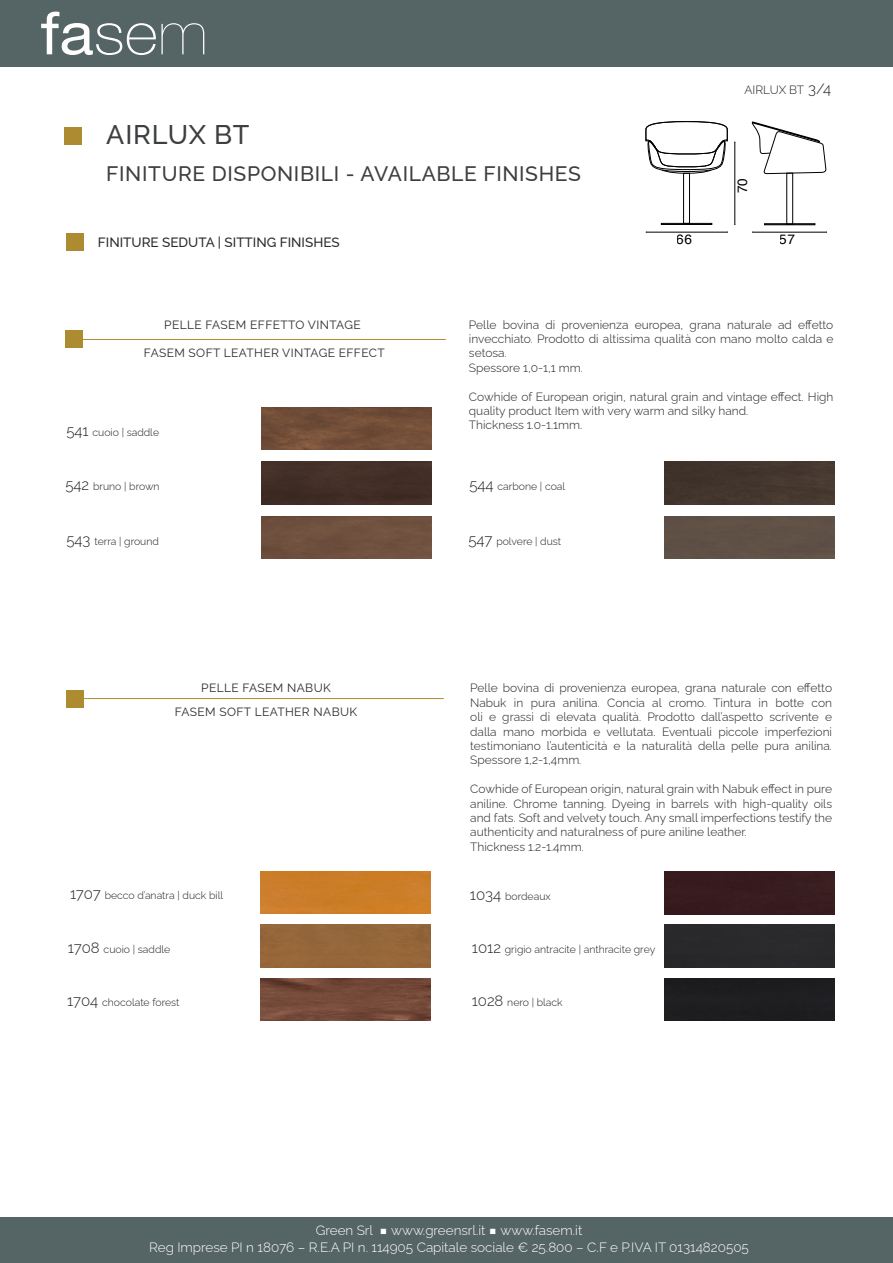
<style>
.page{position:relative;width:893px;height:1263px;background:#fff}
.page>*{position:absolute;margin:0;border:0;box-sizing:border-box;transform-origin:0 0}
.H10{font:500 27px "Raleway";letter-spacing:.03em;color:#3c3e40}
.H10-2{font:500 21px "Raleway";letter-spacing:.03em;color:#3c3e40}
.t1{font:13.65px "Helvetica";color:#000}
.t2{font:300 13.5px/16.2px "Raleway";color:#fff;text-align:center}
.H10-3{font:500 13.5px "Raleway";color:#292c2f}
.H10-4{font:300 12px/14.4px "Raleway";color:#231f20}
.t3{font:12px/24px "Raleway";letter-spacing:.03em;color:#292c2f;text-align:center}
.t4{font:300 10.5px "Raleway";color:#231f20}
.s1{font-size:15px}
.s2{font-family:"Montserrat Alternates";font-weight:400}
</style>
<div class="page">
<div style="left:0;top:1217px;width:893px;height:46px;background:#556465"></div>
<div style="left:0;top:0;width:893px;height:67px;background:#556465"></div>
<svg style="left:41px;top:12px;width:163px;height:43px"></svg>
<div style="left:65px;top:128px;width:17px;height:17px;background:#ad8b30"></div>
<div style="left:261px;top:462px;width:170px;height:42px;background:#422e27"></div>
<img style="left:261px;top:407px;width:170px;height:43px">
<div style="left:664px;top:516px;width:170px;height:43px;background:#5f5147"></div>
<div style="left:664px;top:462px;width:170px;height:42px;background:#43352d"></div>
<div style="left:261px;top:516px;width:170px;height:43px;background:#6f503e"></div>
<hr style="left:74px;top:339px;width:372px;height:1px;background:#ad8b30">
<div style="left:66px;top:331px;width:17px;height:17px;background:#ad8b30"></div>
<div style="left:664px;top:872px;width:170px;height:42px;background:#371b1e"></div>
<hr style="left:75px;top:698px;width:369px;height:1px;background:#ad8b30">
<img style="left:261px;top:978px;width:170px;height:42px">
<div style="left:261px;top:871px;width:170px;height:43px;background:#cc7d28"></div>
<div style="left:261px;top:925px;width:170px;height:42px;background:#96663b"></div>
<div style="left:664px;top:925px;width:170px;height:42px;background:#29292c"></div>
<div style="left:664px;top:978px;width:170px;height:42px;background:#1d1d20"></div>
<div style="left:67px;top:690px;width:17px;height:17px;background:#ad8b30"></div>
<div style="left:661px;top:223px;width:51px;height:2px;border:1px solid #000"></div>
<div style="left:683px;top:173px;width:7px;height:51px;border:1px solid #000"></div>
<svg style="left:645px;top:121px;width:83px;height:53px"></svg>
<div style="left:764px;top:223px;width:51px;height:2px;border:1px solid #000"></div>
<div style="left:786px;top:173px;width:7px;height:51px;border:1px solid #000"></div>
<svg style="left:751px;top:121px;width:75px;height:53px"></svg>
<hr style="left:646px;top:232px;width:82px;height:1px;background:#000">
<hr style="left:752px;top:232px;width:75px;height:1px;background:#000">
<hr style="left:735px;top:142px;width:1px;height:83px;background:#000">
<div style="left:66px;top:234px;width:17px;height:17px;background:#ad8b30"></div>
<p class="H10" style="left:106px;top:113px;width:145px">AIRLUX BT</p>
<p class="H10-2" style="left:106px;top:156px;width:476px">FINITURE DISPONIBILI - AVAILABLE FINISHES</p>
<p class="H10-3" style="left:98px;top:231px;width:243px">FINITURE SEDUTA | SITTING FINISHES</p>
<p class="H10-4" style="left:744px;top:82px;width:88px">AIRLUX BT <span class="s1">3/4</span></p>
<p class="t1" style="left:732px;top:193px;width:17px;rotate:-90deg">70</p>
<p class="t1" style="left:677px;top:229px;width:17px">66</p>
<p class="t1" style="left:780px;top:229px;width:17px">57</p>
<p class="t3" style="left:164px;top:311px;width:198px">PELLE FASEM EFFETTO VINTAGE</p>
<p class="t3" style="left:144px;top:340px;width:242px">FASEM SOFT LEATHER VINTAGE EFFECT</p>
<p class="t4" style="left:66px;top:424px;width:94px"><span class="s1">541</span> cuoio | saddle</p>
<p class="H10-4" style="left:469px;top:316px;width:366px">Pelle bovina di provenienza europea, grana naturale ad effetto invecchiato. Prodotto di altissima qualità con mano molto calda e setosa.<br>Spessore 1,0-1,1 mm.</p>
<p class="H10-4" style="left:469px;top:388px;width:366px">Cowhide of European origin, natural grain and vintage effect. High quality product Item with very warm and silky hand.<br>Thickness 1.0-1.1mm.</p>
<p class="t4" style="left:65px;top:478px;width:96px"><span class="s1">542</span> bruno | brown</p>
<p class="t4" style="left:469px;top:478px;width:97px"><span class="s1">544</span> carbone | coal</p>
<p class="t4" style="left:66px;top:533px;width:94px"><span class="s1">543</span> terra | ground</p>
<p class="t4" style="left:468px;top:533px;width:94px"><span class="s1">547</span> polvere | dust</p>
<p class="t3" style="left:175px;top:675px;width:184px">PELLE FASEM NABUK<br>FASEM SOFT LEATHER NABUK</p>
<p class="H10-4" style="left:470px;top:679px;width:363px;text-align:justify">Pelle bovina di provenienza europea, grana naturale con effetto Nabuk in pura anilina. Concia al cromo. Tintura in botte con oli e grassi di elevata qualità. Prodotto dall’aspetto scrivente e dalla mano morbida e vellutata. Eventuali piccole imperfezioni testimoniano l’autenticità e la naturalità della pelle pura anilina.<br>Spessore 1,2-1,4mm.</p>
<p class="H10-4" style="left:470px;top:780px;width:363px">Cowhide of European origin, natural grain with Nabuk effect in pure aniline. Chrome tanning. Dyeing in barrels with high-quality oils and fats. Soft and velvety touch. Any small imperfections testify the authenticity and naturalness of pure aniline leather.<br>Thickness 1.2-1.4mm.</p>
<p class="t4" style="left:70px;top:887px;width:155px"><span class="s1">1707</span> becco d’anatra | duck bill</p>
<p class="t4" style="left:470px;top:888px;width:82px"><span class="s1">1034</span> bordeaux</p>
<p class="t4" style="left:68px;top:941px;width:104px"><span class="s1">1708</span> cuoio | saddle</p>
<p class="t4" style="left:472px;top:941px;width:185px"><span class="s1">1012</span> grigio antracite | anthracite grey</p>
<p class="t4" style="left:67px;top:994px;width:114px"><span class="s1">1704</span> chocolate forest</p>
<p class="t4" style="left:472px;top:994px;width:93px"><span class="s1">1028</span> nero | black</p>
<p class="t2" style="left:149px;top:1221px;width:601px">Green Srl <span class="s2">■</span> www.greensrl.it <span class="s2">■</span> www.fasem.it<br>Reg Imprese PI n 18076 – R.E.A PI n. 114905 Capitale sociale € 25.800 – C.F e P.IVA IT 01314820505</p>
</div>
